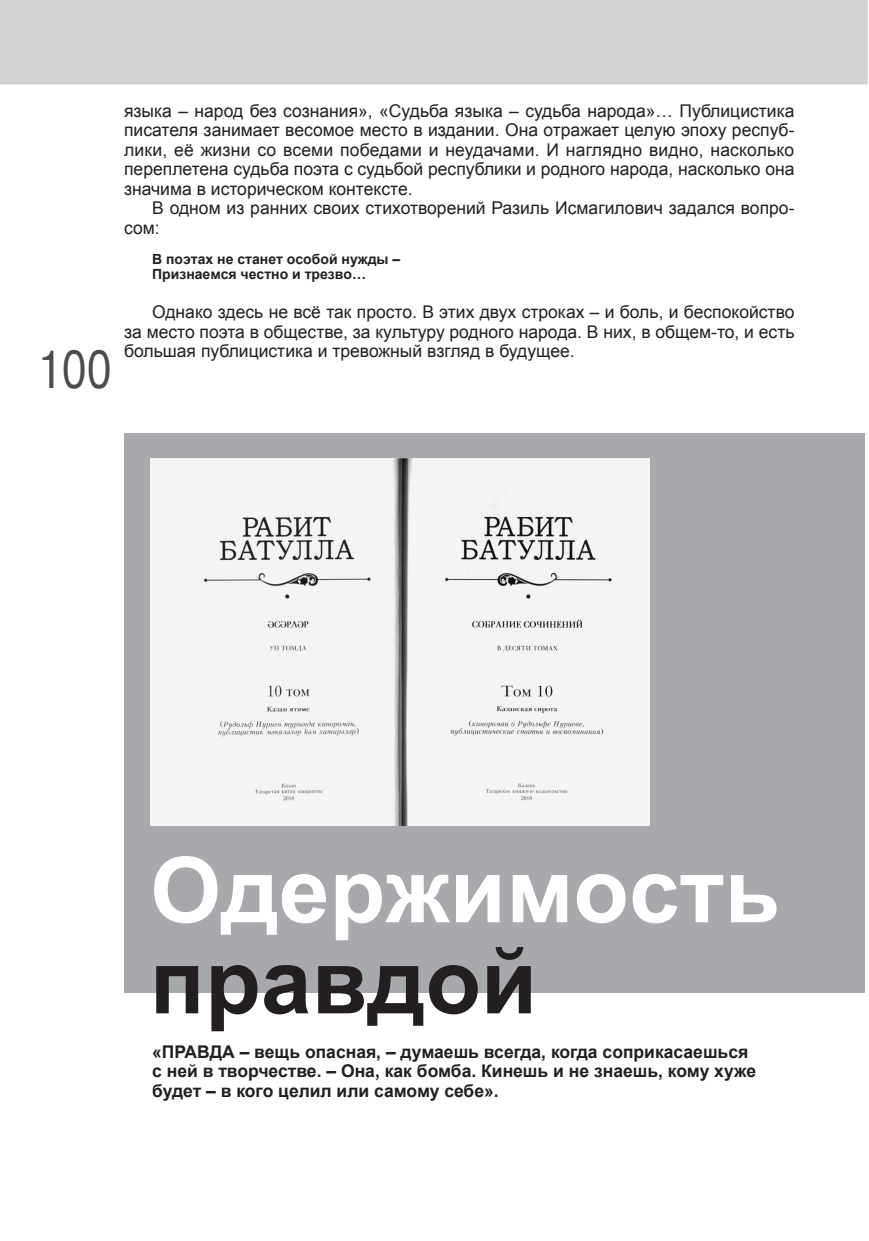
<style>
.page{position:relative;width:869px;height:1241px;background:#fff}
.page>*{position:absolute;margin:0;border:0;box-sizing:border-box;transform-origin:0 0}
.t1{font:700 91px "Arial";color:#fff}
.t2{font:700 91px "Arial";color:#231f20}
.t3{font:49px "TT Arial";color:#4b4c4d;scale:.8 1}
.t4{font:17.5px/19.4px "Arial";color:#231f20;text-align:justify}
.t5{font:700 17.5px/19.4px "Arial";color:#231f20}
.t6{font:700 14px/15px "Arial";color:#231f20}
</style>
<div class="page">
<div style="left:0;top:0;width:867px;height:84px;background:#d1d2d4"></div>
<div style="left:124px;top:433px;width:740px;height:559px;background:#a8a9ad"></div>
<img style="left:150px;top:459px;width:499px;height:366px">
<h2 class="t3" style="left:37px;top:342px;width:94px">100</h2>
<p class="t4" style="left:124px;top:101px;width:671px">языка – народ без сознания», «Судьба языка – судьба народа»… Публицистика писателя занимает весомое место в издании. Она отражает целую эпоху респуб&shy;лики, её жизни со всеми победами и неудачами. И наглядно видно, насколько переплетена судьба поэта с судьбой республики и родного народа, насколько она значима в историческом контексте.</p>
<p class="t4" style="left:124px;top:199px;width:671px;text-indent:28px">В одном из ранних своих стихотворений Разиль Исмагилович задался вопро&shy;сом:</p>
<p class="t6" style="left:152px;top:252px;width:249px">В поэтах не станет особой нужды –<br>Признаемся честно и трезво…</p>
<p class="t4" style="left:124px;top:302px;width:671px;text-indent:28px">Однако здесь не всё так просто. В этих двух строках – и боль, и беспокойство за место поэта в обществе, за культуру родного народа. В них, в общем-то, и есть большая публицистика и тревожный взгляд в будущее.</p>
<h1 class="t1" style="left:150px;top:839px;width:631px">Одержимость</h1>
<h1 class="t2" style="left:150px;top:930px;width:388px">правдой</h1>
<p class="t5" style="left:152px;top:1041px;width:605px">«ПРАВДА – вещь опасная, – думаешь всегда, когда соприкасаешься с ней в творчестве. – Она, как бомба. Кинешь и не знаешь, кому хуже будет – в кого целил или самому себе».</p>
</div>
